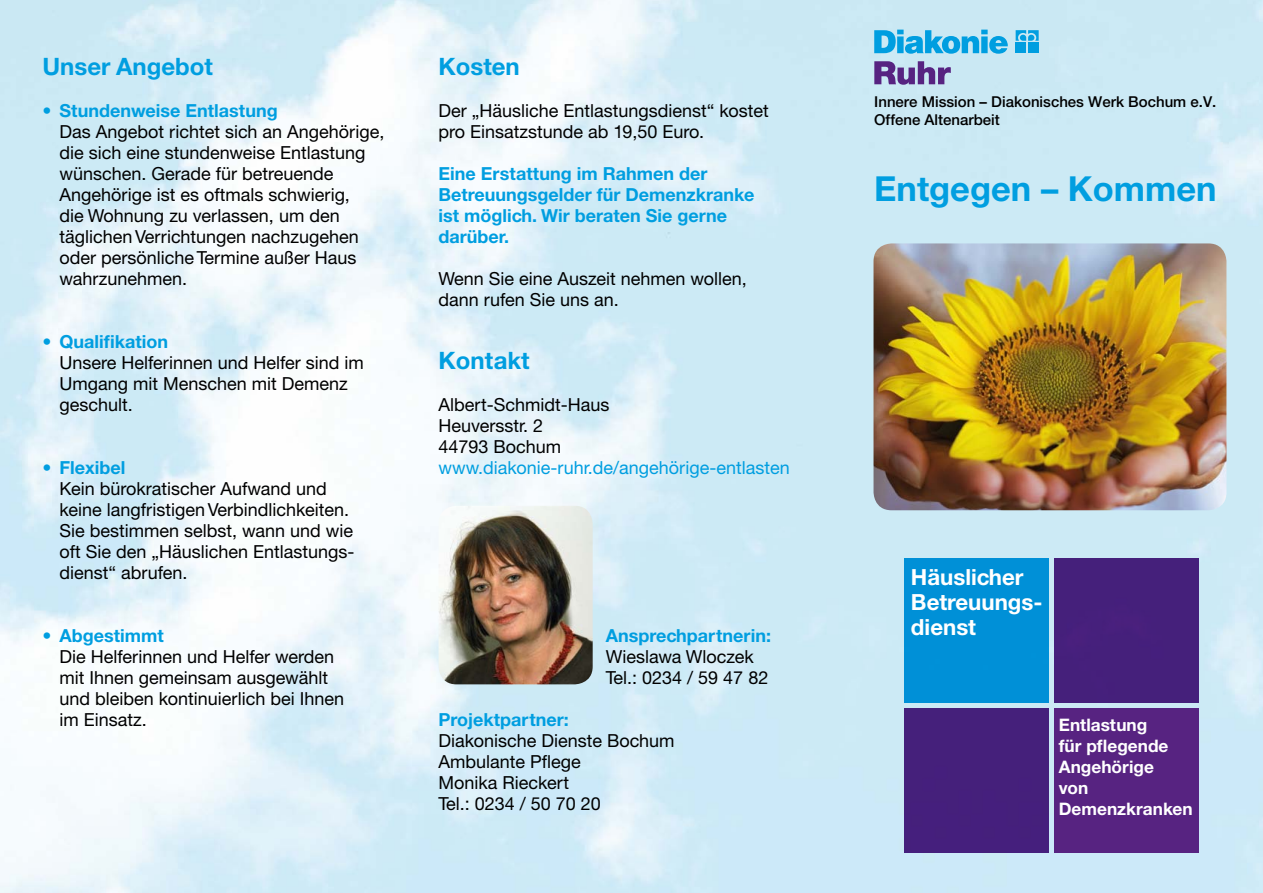
<style>
.page{position:relative;width:1263px;height:893px;background:#fff}
.page>*{position:absolute;margin:0;border:0;box-sizing:border-box;transform-origin:0 0}
.t1{font:700 34.5px "Helvetica Neue CE";color:#009ee0}
.t2{font:700 24px "Helvetica Neue CE";color:#009ee0}
.t3{font:700 22.35px/25.2px "Helvetica Neue CE";color:#fff}
.t4{font:18px/21px "Helvetica Neue CE";color:#000}
.t5{font:700 18px/21px "Helvetica Neue CE";color:#009ee0}
.t6{font:18px "Helvetica Neue CE";color:#009ee0}
.t7{font:700 17.25px/21px "Helvetica Neue CE";color:#fff}
.t8{font:500 15px/18px "Helvetica Neue";color:#000}
</style>
<div class="page">
<img style="left:0;top:0;width:1263px;height:893px">
<div style="left:904px;top:708px;width:145px;height:145px;background:#45207b"></div>
<div style="left:904px;top:558px;width:145px;height:144px;background:#0090d7"></div>
<div style="left:1054px;top:558px;width:145px;height:144px;background:#45207b"></div>
<div style="left:1054px;top:708px;width:145px;height:145px;background:#572381"></div>
<svg style="left:1016px;top:30px;width:23px;height:11px"></svg>
<div style="left:1016px;top:43px;width:10px;height:10px;background:#009ee0"></div>
<div style="left:1028px;top:43px;width:11px;height:10px;background:#009ee0"></div>
<svg style="left:874px;top:30px;width:134px;height:24px;background:#57bde8"></svg>
<svg style="left:874px;top:61px;width:77px;height:24px;background:#8a7ab3"></svg>
<img style="left:873px;top:243px;width:353px;height:267px">
<img style="left:438px;top:506px;width:155px;height:178px">
<h2 class="t2" style="left:43px;top:52px;width:172px">Unser Angebot</h2>
<p class="t5" style="left:43px;top:100px;width:237px">• Stundenweise Entlastung</p>
<p class="t4" style="left:60px;top:121px;width:327px">Das Angebot richtet sich an Angehörige, die sich eine stundenweise Entlastung wünschen. Gerade für betreuende Angehörige ist es oftmals schwierig,<br>die Wohnung zu verlassen, um den täglichen Verrichtungen nachzugehen oder persönliche Termine außer Haus wahrzunehmen.</p>
<p class="t5" style="left:43px;top:331px;width:127px">• Qualifikation</p>
<p class="t4" style="left:60px;top:352px;width:306px">Unsere Helferinnen und Helfer sind im<br>Umgang mit Menschen mit Demenz geschult.</p>
<p class="t5" style="left:43px;top:457px;width:84px">• Flexibel</p>
<p class="t4" style="left:60px;top:478px;width:296px">Kein bürokratischer Aufwand und keine langfristigen Verbindlichkeiten.<br>Sie bestimmen selbst, wann und wie oft Sie den „Häuslichen Entlastungs&shy;dienst“ abrufen.</p>
<p class="t5" style="left:43px;top:625px;width:123px">• Abgestimmt</p>
<p class="t4" style="left:60px;top:646px;width:286px">Die Helferinnen und Helfer werden mit Ihnen gemeinsam ausgewählt und bleiben kontinuierlich bei Ihnen im Einsatz.</p>
<h2 class="t2" style="left:438px;top:52px;width:83px">Kosten</h2>
<p class="t4" style="left:438px;top:100px;width:332px">Der „Häusliche Entlastungsdienst“ kostet pro Einsatzstunde ab 19,50 Euro.</p>
<p class="t5" style="left:438px;top:163px;width:317px">Eine Erstattung im Rahmen der<br>Betreuungsgelder für Demenzkranke ist möglich. Wir beraten Sie gerne darüber.</p>
<p class="t4" style="left:438px;top:268px;width:310px">Wenn Sie eine Auszeit nehmen wollen, dann rufen Sie uns an.</p>
<h2 class="t2" style="left:438px;top:346px;width:93px">Kontakt</h2>
<p class="t4" style="left:438px;top:394px;width:172px">Albert-Schmidt-Haus<br>Heuversstr. 2<br>44793 Bochum</p>
<p class="t6" style="left:438px;top:457px;width:353px">www.diakonie-ruhr.de/angehörige-entlasten</p>
<p class="t5" style="left:606px;top:625px;width:167px">Ansprechpartnerin:</p>
<p class="t4" style="left:606px;top:646px;width:164px">Wieslawa Wloczek<br>Tel.: 0234 / 59 47 82</p>
<p class="t5" style="left:438px;top:709px;width:132px">Projektpartner:</p>
<p class="t4" style="left:438px;top:730px;width:238px">Diakonische Dienste Bochum<br>Ambulante Pflege<br>Monika Rieckert<br>Tel.: 0234 / 50 70 20</p>
<p class="t8" style="left:874px;top:93px;width:344px">Innere Mission – Diakonisches Werk Bochum e.V.<br>Offene Altenarbeit</p>
<h1 class="t1" style="left:874px;top:167px;width:344px">Entgegen – Kommen</h1>
<p class="t3" style="left:911px;top:564px;width:133px">Häuslicher<br>Betreuungs&shy;dienst</p>
<p class="t7" style="left:1059px;top:714px;width:135px">Entlastung<br>für pflegende<br>Angehörige<br>von<br>Demenzkranken</p>
</div>
